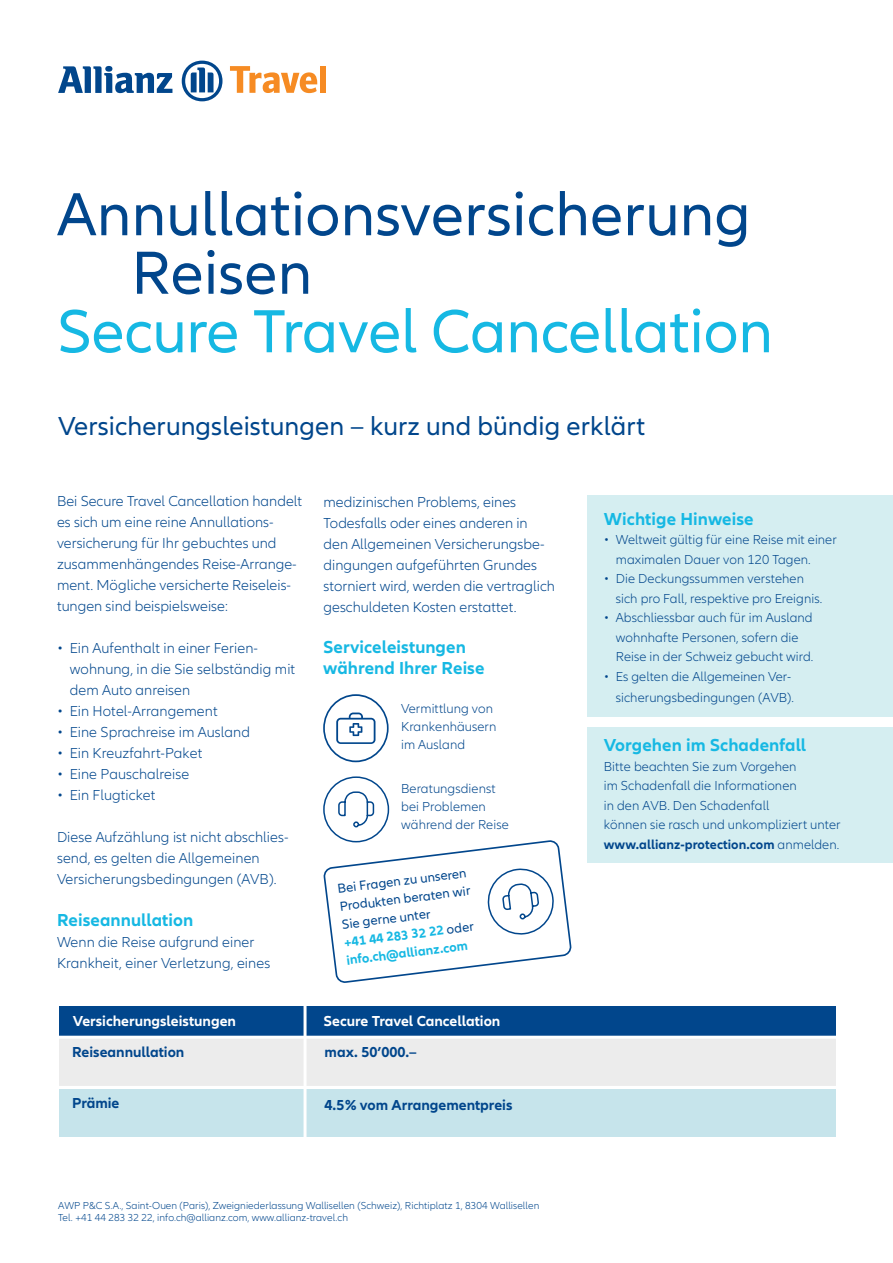
<style>
.page{position:relative;width:893px;height:1263px;background:#fff}
.page>*{position:absolute;margin:0;border:0;box-sizing:border-box;transform-origin:0 0}
.t1{font:63px "Allianz Neo";letter-spacing:.005em;color:#01468c}
.t2{font:63px "Allianz Neo";color:#16b8e3}
.t3{font:27px "Allianz Neo";letter-spacing:.005em;color:#01468c}
.t4{font:700 18px "Allianz Neo";letter-spacing:.005em;color:#16b8e3}
.t5{font:300 15px/21px "Allianz Neo";color:#01468c}
.t6{font:700 15px "Allianz Neo";color:#01468c}
.t7{font:700 15px "Allianz Neo";color:#fff}
.t8{font:300 13.5px/19.5px "Allianz Neo";letter-spacing:.005em;color:#01468c}
.t9{font:13.5px "Allianz Neo";color:#01468c}
.t10{font:700 13.5px "Allianz Neo";color:#16b8e3}
.t11{font:300 10.5px "Allianz Neo";letter-spacing:.005em;color:#01468c}
.s1{font-weight:400;color:#01468c}
.s2{font-weight:700}
</style>
<div class="page">
<div style="left:588px;top:495px;width:305px;height:221px;background:#d5eef1"></div>
<div style="left:588px;top:727px;width:305px;height:136px;background:#d5eef1"></div>
<svg style="left:58px;top:66px;width:114px;height:27px"></svg>
<svg style="left:182px;top:61px;width:40px;height:40px"></svg>
<svg style="left:230px;top:66px;width:87px;height:27px"></svg>
<div style="left:320px;top:66px;width:6px;height:27px;background:#f68b23"></div>
<svg style="left:323px;top:694px;width:66px;height:68px"></svg>
<svg style="left:324px;top:791px;width:247px;height:191px"></svg>
<div style="left:59px;top:1025px;width:777px;height:61px;background:#ececec"></div>
<div style="left:59px;top:1089px;width:777px;height:47px;background:#c6e4eb"></div>
<div style="left:59px;top:1006px;width:777px;height:31px;background:#01468c"></div>
<hr style="left:304px;top:1001px;width:3px;height:158px;background:#fff">
<hr style="left:54px;top:1036px;width:785px;height:3px;background:#fff">
<p class="t1" style="left:57px;top:178px;width:695px">Annullationsversicherung</p>
<p class="t1" style="left:132px;top:237px;width:182px">Reisen</p>
<p class="t2" style="left:57px;top:295px;width:717px">Secure Travel Cancellation</p>
<p class="t3" style="left:58px;top:411px;width:589px">Versicherungsleistungen – kurz und bündig erklärt</p>
<p class="t5" style="left:57px;top:491px;width:247px">Bei Secure Travel Cancellation handelt es sich um eine reine Annullations-</p>
<p class="t5" style="left:57px;top:533px;width:241px">versicherung für Ihr gebuchtes und zusammenhängendes Reise-Arrange&shy;ment. Mögliche versicherte Reiseleis&shy;tungen sind beispielsweise:</p>
<p class="t5" style="left:57px;top:638px;width:203px">• Ein Aufenthalt in einer Ferien-</p>
<p class="t5" style="left:70px;top:659px;width:227px">wohnung, in die Sie selbständig mit dem Auto anreisen</p>
<p class="t5" style="left:57px;top:701px;width:162px">• Ein Hotel-Arrangement</p>
<p class="t5" style="left:57px;top:722px;width:194px">• Eine Sprachreise im Ausland</p>
<p class="t5" style="left:57px;top:743px;width:147px">• Ein Kreuzfahrt-Paket</p>
<p class="t5" style="left:57px;top:764px;width:134px">• Eine Pauschalreise</p>
<p class="t5" style="left:57px;top:785px;width:100px">• Ein Flugticket</p>
<p class="t5" style="left:57px;top:827px;width:233px">Diese Aufzählung ist nicht abschlies&shy;send, es gelten die Allgemeinen</p>
<p class="t5" style="left:57px;top:869px;width:221px">Versicherungsbedingungen (AVB).</p>
<p class="t4" style="left:57px;top:909px;width:138px">Reiseannullation</p>
<p class="t5" style="left:57px;top:932px;width:199px">Wenn die Reise aufgrund einer</p>
<p class="t5" style="left:57px;top:953px;width:215px">Krankheit, einer Verletzung, eines</p>
<p class="t5" style="left:324px;top:492px;width:194px">medizinischen Problems, eines</p>
<p class="t5" style="left:324px;top:513px;width:206px">Todesfalls oder eines anderen in</p>
<p class="t5" style="left:324px;top:534px;width:233px">den Allgemeinen Versicherungsbe&shy;dingungen aufgeführten Grundes storniert wird, werden die vertraglich geschuldeten Kosten erstattet.</p>
<p class="t4" style="left:323px;top:636px;width:144px">Serviceleistungen</p>
<p class="t4" style="left:323px;top:657px;width:163px">während Ihrer Reise</p>
<p class="t8" style="left:401px;top:700px;width:94px">Vermittlung von</p>
<p class="t8" style="left:401px;top:718px;width:97px">Krankenhäusern</p>
<p class="t8" style="left:401px;top:736px;width:66px">im Ausland</p>
<p class="t8" style="left:401px;top:779px;width:96px">Beratungsdienst</p>
<p class="t8" style="left:401px;top:797px;width:86px">bei Problemen</p>
<p class="t8" style="left:401px;top:815px;width:109px">während der Reise</p>
<p class="t9" style="left:337px;top:881px;width:131px;rotate:-7deg">Bei Fragen zu unseren</p>
<p class="t9" style="left:339px;top:899px;width:133px;rotate:-7deg">Produkten beraten wir</p>
<p class="t9" style="left:341px;top:917px;width:91px;rotate:-7deg">Sie gerne unter</p>
<p class="t10" style="left:343px;top:934px;width:132px;rotate:-7deg">+41 44 283 32 22 <span class="s1">oder</span></p>
<p class="t10" style="left:345px;top:952px;width:124px;rotate:-7deg">info.ch@allianz.com</p>
<p class="t7" style="left:73px;top:1012px;width:165px">Versicherungsleistungen</p>
<p class="t7" style="left:324px;top:1012px;width:178px">Secure Travel Cancellation</p>
<p class="t6" style="left:72px;top:1043px;width:114px">Reiseannullation</p>
<p class="t6" style="left:325px;top:1043px;width:94px">max. 50’000.–</p>
<p class="t6" style="left:72px;top:1094px;width:49px">Prämie</p>
<p class="t6" style="left:325px;top:1096px;width:189px">4.5% vom Arrangementpreis</p>
<p class="t11" style="left:58px;top:1199px;width:483px">AWP P&amp;C S.A., Saint-Ouen (Paris), Zweigniederlassung Wallisellen (Schweiz), Richtiplatz 1, 8304 Wallisellen</p>
<p class="t11" style="left:58px;top:1211px;width:291px">Tel. +41 44 283 32 22, info.ch@allianz.com, www.allianz-travel.ch</p>
<p class="t4" style="left:604px;top:508px;width:151px">Wichtige Hinweise</p>
<p class="t8" style="left:616px;top:531px;width:223px;text-indent:-12px">• Weltweit gültig für eine Reise mit einer maximalen Dauer von 120 Tagen.</p>
<p class="t8" style="left:604px;top:570px;width:202px">• Die Deckungssummen verstehen</p>
<p class="t8" style="left:616px;top:589px;width:208px">sich pro Fall, respektive pro Ereignis.</p>
<p class="t8" style="left:604px;top:609px;width:210px">• Abschliessbar auch für im Ausland</p>
<p class="t8" style="left:616px;top:628px;width:184px">wohnhafte Personen, sofern die</p>
<p class="t8" style="left:616px;top:648px;width:199px">Reise in der Schweiz gebucht wird.</p>
<p class="t8" style="left:604px;top:667px;width:189px">• Es gelten die Allgemeinen Ver-</p>
<p class="t8" style="left:616px;top:688px;width:180px">sicherungsbedingungen (AVB).</p>
<p class="t4" style="left:604px;top:735px;width:204px">Vorgehen im Schadenfall</p>
<p class="t8" style="left:604px;top:757px;width:194px">Bitte beachten Sie zum Vorgehen</p>
<p class="t8" style="left:604px;top:777px;width:194px">im Schadenfall die Informationen</p>
<p class="t8" style="left:604px;top:796px;width:167px">in den AVB. Den Schadenfall</p>
<p class="t8" style="left:604px;top:816px;width:238px">können sie rasch und unkompliziert unter <span class="s2">www.allianz-protection.com</span> anmelden.</p>
</div>
